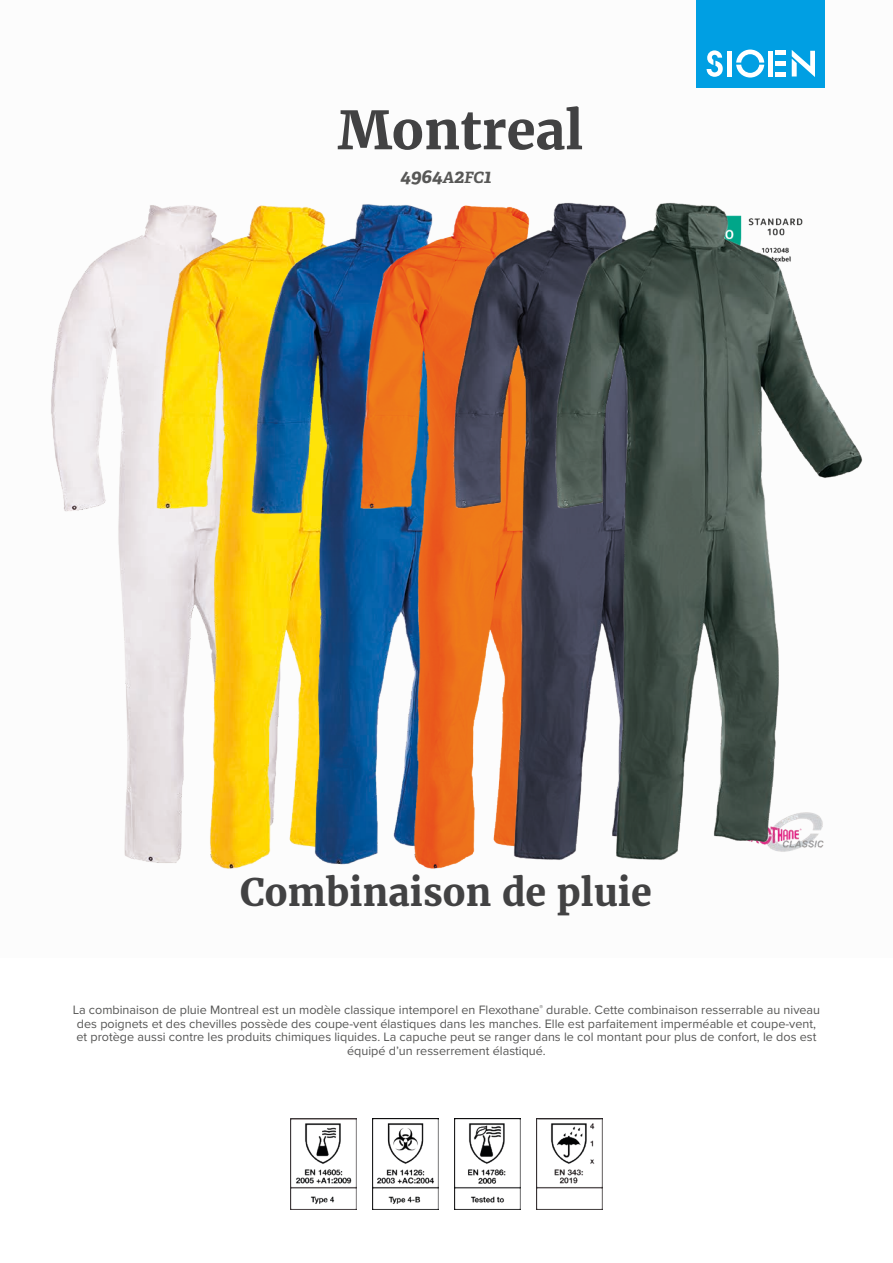
<style>
.page{position:relative;width:893px;height:1263px;background:#fff}
.page>*{position:absolute;margin:0;border:0;box-sizing:border-box;transform-origin:0 0}
.t1{font:700 52.5px "Merriweather";color:#424243}
.t2{font:700 37.5px "Merriweather";color:#424243}
.t3{font:italic 700 19.5px "Adelle";color:#575756}
.t4{font:12.6px/13.6px "Proxima Nova";color:#575756;text-align:center}
.s1{font-size:15.6px}
</style>
<div class="page">
<div style="left:697px;top:0;width:128px;height:88px;background:#009fe3"></div>
<svg style="left:707px;top:50px;width:16px;height:27px"></svg>
<svg style="left:736px;top:50px;width:28px;height:28px"></svg>
<div style="left:727px;top:51px;width:5px;height:26px;background:#fff"></div>
<div style="left:768px;top:51px;width:5px;height:26px;background:#fff"></div>
<div style="left:775px;top:72px;width:11px;height:5px;background:#fff"></div>
<div style="left:775px;top:61px;width:11px;height:5px;background:#fff"></div>
<hr style="left:775px;top:51px;width:11px;height:4px;background:#fff">
<svg style="left:792px;top:50px;width:23px;height:27px"></svg>
<img style="left:290px;top:1118px;width:66px;height:92px">
<img style="left:372px;top:1118px;width:67px;height:92px">
<img style="left:454px;top:1118px;width:67px;height:92px">
<img style="left:536px;top:1118px;width:67px;height:92px">
<img style="left:57px;top:205px;width:102px;height:658px">
<img style="left:159px;top:205px;width:102px;height:664px">
<img style="left:261px;top:204px;width:102px;height:661px">
<img style="left:363px;top:204px;width:102px;height:665px">
<img style="left:465px;top:202px;width:398px;height:658px">
<h1 class="t1" style="left:338px;top:95px;width:247px">Montreal</h1>
<h3 class="t3" style="left:400px;top:164px;width:93px">4964<span class="s1">A</span>2<span class="s1">FC</span>1</h3>
<h2 class="t2" style="left:240px;top:867px;width:413px">Combinaison de pluie</h2>
<p class="t4" style="left:73px;top:1002px;width:749px">La combinaison de pluie Montreal est un modèle classique intemporel en Flexothane<sup>®</sup> durable. Cette combinaison resserrable au niveau des poignets et des chevilles possède des coupe-vent élastiques dans les manches. Elle est parfaitement imperméable et coupe-vent, et protège aussi contre les produits chimiques liquides. La capuche peut se ranger dans le col montant pour plus de confort, le dos est équipé d’un resserrement élastiqué.</p>
</div>
